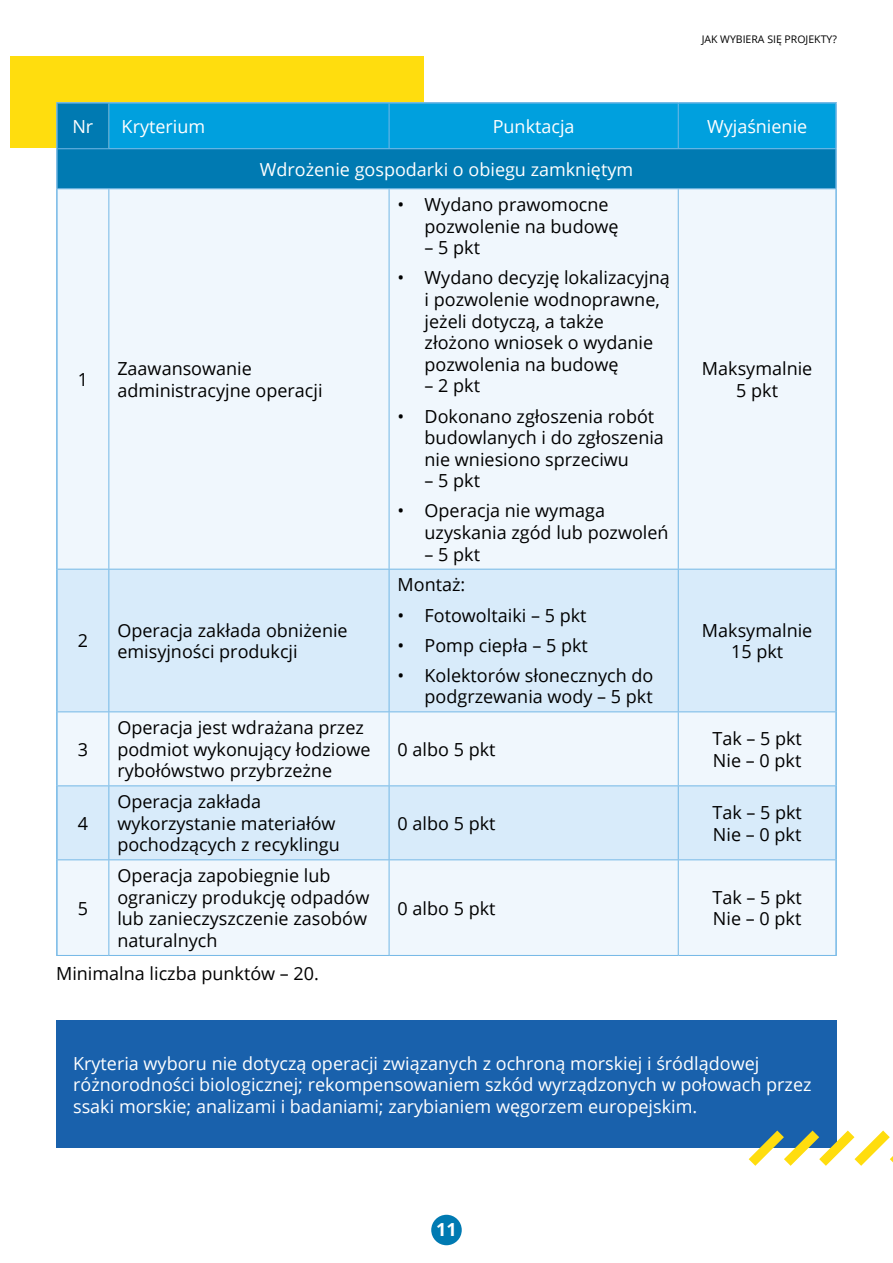
<style>
.page{position:relative;width:893px;height:1263px;background:#fff}
.page>*{position:absolute;margin:0;border:0;box-sizing:border-box;transform-origin:0 0}
.t1{font:18px/21.6px "Open Sans";color:#000}
.t2{font:18px/21.6px "Open Sans";color:#fff}
.t3{font:700 18px "Open Sans";color:#fff}
.t4{font:10.5px "Open Sans";color:#000}
</style>
<div class="page">
<div style="left:431px;top:1215px;width:31px;height:30px;background:#007ab2;border-radius:50%"></div>
<div style="left:10px;top:56px;width:413px;height:92px;background:#ffdd0e"></div>
<div style="left:58px;top:104px;width:777px;height:84px;background:#007ab2"></div>
<div style="left:109px;top:104px;width:726px;height:44px;background:#00a0de"></div>
<div style="left:58px;top:189px;width:777px;height:766px;background:#f0f7fd"></div>
<svg style="left:58px;top:570px;width:777px;height:289px;fill:#d8ebfa"></svg>
<hr style="left:56px;top:102px;width:53px;height:2px;background:#74b8e6">
<hr style="left:56px;top:104px;width:2px;height:45px;background:#74b8e6">
<hr style="left:109px;top:102px;width:280px;height:2px;background:#74b8e6">
<hr style="left:389px;top:102px;width:289px;height:2px;background:#74b8e6">
<hr style="left:678px;top:102px;width:159px;height:2px;background:#74b8e6">
<hr style="left:835px;top:104px;width:2px;height:45px;background:#74b8e6">
<hr style="left:56px;top:149px;width:2px;height:40px;background:#74b8e6">
<hr style="left:835px;top:149px;width:2px;height:40px;background:#74b8e6">
<hr style="left:56px;top:189px;width:2px;height:380px;background:#74b8e6">
<hr style="left:835px;top:189px;width:2px;height:380px;background:#74b8e6">
<hr style="left:56px;top:569px;width:2px;height:143px;background:#74b8e6">
<hr style="left:835px;top:569px;width:2px;height:143px;background:#74b8e6">
<hr style="left:56px;top:712px;width:2px;height:74px;background:#74b8e6">
<hr style="left:835px;top:712px;width:2px;height:74px;background:#74b8e6">
<hr style="left:56px;top:786px;width:2px;height:74px;background:#74b8e6">
<hr style="left:835px;top:786px;width:2px;height:74px;background:#74b8e6">
<hr style="left:56px;top:860px;width:2px;height:95px;background:#74b8e6">
<hr style="left:835px;top:860px;width:2px;height:95px;background:#74b8e6">
<hr style="left:108px;top:104px;width:1px;height:44px;background:#74b8e6">
<hr style="left:389px;top:104px;width:1px;height:44px;background:#74b8e6">
<hr style="left:678px;top:104px;width:1px;height:44px;background:#74b8e6">
<hr style="left:58px;top:148px;width:51px;height:1px;background:#74b8e6">
<hr style="left:109px;top:148px;width:280px;height:1px;background:#74b8e6">
<hr style="left:389px;top:148px;width:289px;height:1px;background:#74b8e6">
<hr style="left:678px;top:148px;width:157px;height:1px;background:#74b8e6">
<hr style="left:58px;top:188px;width:51px;height:1px;background:#74b8e6">
<hr style="left:109px;top:188px;width:280px;height:1px;background:#74b8e6">
<hr style="left:108px;top:189px;width:1px;height:380px;background:#74b8e6">
<hr style="left:389px;top:188px;width:289px;height:1px;background:#74b8e6">
<hr style="left:389px;top:189px;width:1px;height:380px;background:#74b8e6">
<hr style="left:678px;top:188px;width:157px;height:1px;background:#74b8e6">
<hr style="left:678px;top:189px;width:1px;height:380px;background:#74b8e6">
<hr style="left:58px;top:569px;width:51px;height:1px;background:#74b8e6">
<hr style="left:109px;top:569px;width:280px;height:1px;background:#74b8e6">
<hr style="left:108px;top:569px;width:1px;height:142px;background:#74b8e6">
<hr style="left:389px;top:569px;width:289px;height:1px;background:#74b8e6">
<hr style="left:389px;top:569px;width:1px;height:142px;background:#74b8e6">
<hr style="left:678px;top:569px;width:157px;height:1px;background:#74b8e6">
<hr style="left:678px;top:569px;width:1px;height:142px;background:#74b8e6">
<hr style="left:58px;top:711px;width:51px;height:1px;background:#74b8e6">
<hr style="left:109px;top:711px;width:280px;height:1px;background:#74b8e6">
<hr style="left:108px;top:712px;width:1px;height:73px;background:#74b8e6">
<hr style="left:389px;top:711px;width:289px;height:1px;background:#74b8e6">
<hr style="left:389px;top:712px;width:1px;height:73px;background:#74b8e6">
<hr style="left:678px;top:711px;width:157px;height:1px;background:#74b8e6">
<hr style="left:678px;top:712px;width:1px;height:73px;background:#74b8e6">
<hr style="left:58px;top:785px;width:51px;height:1px;background:#74b8e6">
<hr style="left:109px;top:785px;width:280px;height:1px;background:#74b8e6">
<hr style="left:108px;top:786px;width:1px;height:73px;background:#74b8e6">
<hr style="left:389px;top:785px;width:289px;height:1px;background:#74b8e6">
<hr style="left:389px;top:786px;width:1px;height:73px;background:#74b8e6">
<hr style="left:678px;top:785px;width:157px;height:1px;background:#74b8e6">
<hr style="left:678px;top:786px;width:1px;height:73px;background:#74b8e6">
<hr style="left:58px;top:859px;width:51px;height:1px;background:#74b8e6">
<hr style="left:109px;top:859px;width:280px;height:1px;background:#74b8e6">
<hr style="left:108px;top:860px;width:1px;height:95px;background:#74b8e6">
<hr style="left:389px;top:859px;width:289px;height:1px;background:#74b8e6">
<hr style="left:389px;top:860px;width:1px;height:95px;background:#74b8e6">
<hr style="left:678px;top:859px;width:157px;height:1px;background:#74b8e6">
<hr style="left:678px;top:860px;width:1px;height:95px;background:#74b8e6">
<hr style="left:56px;top:955px;width:53px;height:1px;background:#74b8e6">
<hr style="left:109px;top:955px;width:280px;height:1px;background:#74b8e6">
<hr style="left:389px;top:955px;width:289px;height:1px;background:#74b8e6">
<hr style="left:678px;top:955px;width:159px;height:1px;background:#74b8e6">
<div style="left:56px;top:1020px;width:781px;height:128px;background:#1961ac"></div>
<svg style="left:749px;top:1130px;width:144px;height:36px"></svg>
<p class="t4" style="left:702px;top:32px;width:26px">Jak wybiera</p>
<p class="t4" style="left:767px;top:32px;width:25px">się projekty</p>
<p class="t4" style="left:832px;top:32px;width:6px">?</p>
<p class="t2" style="left:72px;top:115px;width:22px">Nr</p>
<p class="t2" style="left:122px;top:115px;width:85px">Kryterium</p>
<p class="t2" style="left:493px;top:115px;width:83px">Punktacja</p>
<p class="t2" style="left:707px;top:115px;width:102px">Wyjaśnienie</p>
<p class="t2" style="left:260px;top:158px;width:375px">Wdrożenie gospodarki o obiegu zamkniętym</p>
<p class="t1" style="left:78px;top:368px;width:12px">1</p>
<p class="t1" style="left:117px;top:357px;width:207px">Zaawansowanie administracyjne operacji</p>
<p class="t1" style="left:78px;top:630px;width:12px">2</p>
<p class="t1" style="left:117px;top:619px;width:232px">Operacja zakłada obniżenie emisyjności produkcji</p>
<p class="t1" style="left:78px;top:738px;width:12px">3</p>
<p class="t1" style="left:78px;top:812px;width:12px">4</p>
<p class="t1" style="left:78px;top:897px;width:12px">5</p>
<p class="t1" style="left:117px;top:716px;width:255px">Operacja jest wdrażana przez podmiot wykonujący łodziowe rybołówstwo przybrzeżne</p>
<p class="t1" style="left:117px;top:790px;width:224px">Operacja zakłada wykorzystanie materiałów pochodzących z recyklingu</p>
<p class="t1" style="left:117px;top:864px;width:253px">Operacja zapobiegnie lub ograniczy produkcję odpadów lub zanieczyszczenie zasobów naturalnych</p>
<p class="t1" style="left:56px;top:962px;width:264px">Minimalna liczba punktów – 20.</p>
<p class="t1" style="left:425px;top:193px;width:196px;text-indent:-27px">• Wydano prawomocne pozwolenie na budowę</p>
<p class="t1" style="left:425px;top:236px;width:57px">– 5 pkt</p>
<p class="t1" style="left:425px;top:267px;width:247px;text-indent:-27px">• Wydano decyzję lokalizacyjną i pozwolenie wodnoprawne, jeżeli dotyczą, a także złożono wniosek o wydanie pozwolenia na budowę</p>
<p class="t1" style="left:425px;top:375px;width:57px">– 2 pkt</p>
<p class="t1" style="left:425px;top:405px;width:241px;text-indent:-27px">• Dokonano zgłoszenia robót budowlanych i do zgłoszenia nie wniesiono sprzeciwu</p>
<p class="t1" style="left:425px;top:469px;width:57px">– 5 pkt</p>
<p class="t1" style="left:425px;top:500px;width:245px;text-indent:-27px">• Operacja nie wymaga uzyskania zgód lub pozwoleń</p>
<p class="t1" style="left:425px;top:543px;width:57px">– 5 pkt</p>
<p class="t1" style="left:398px;top:574px;width:69px">Montaż:</p>
<p class="t1" style="left:398px;top:604px;width:190px">• Fotowoltaiki – 5 pkt</p>
<p class="t1" style="left:398px;top:634px;width:192px">• Pomp ciepła – 5 pkt</p>
<p class="t1" style="left:398px;top:664px;width:257px;text-align:right">• Kolektorów słonecznych do podgrzewania wody – 5 pkt</p>
<p class="t1" style="left:702px;top:357px;width:112px;text-align:center">Maksymalnie<br>5 pkt</p>
<p class="t1" style="left:702px;top:619px;width:112px;text-align:center">Maksymalnie<br>15 pkt</p>
<p class="t1" style="left:398px;top:738px;width:99px">0 albo 5 pkt</p>
<p class="t1" style="left:712px;top:727px;width:91px">Tak – 5 pkt<br>N ie – 0 pkt</p>
<p class="t1" style="left:398px;top:812px;width:99px">0 albo 5 pkt</p>
<p class="t1" style="left:712px;top:801px;width:91px">Tak – 5 pkt<br>N ie – 0 pkt</p>
<p class="t1" style="left:398px;top:897px;width:99px">0 albo 5 pkt</p>
<p class="t1" style="left:712px;top:886px;width:91px">Tak – 5 pkt<br>N ie – 0 pkt</p>
<p class="t2" style="left:73px;top:1052px;width:740px">Kryteria wyboru nie dotyczą operacji związanych z ochroną morskiej i śródlądowej różnorodności biologicznej; rekompensowaniem szkód wyrządzonych w połowach przez ssaki morskie; analizami i badaniami; zarybianiem węgorzem europejskim.</p>
<p class="t3" style="left:436px;top:1216px;width:22px">11</p>
</div>
